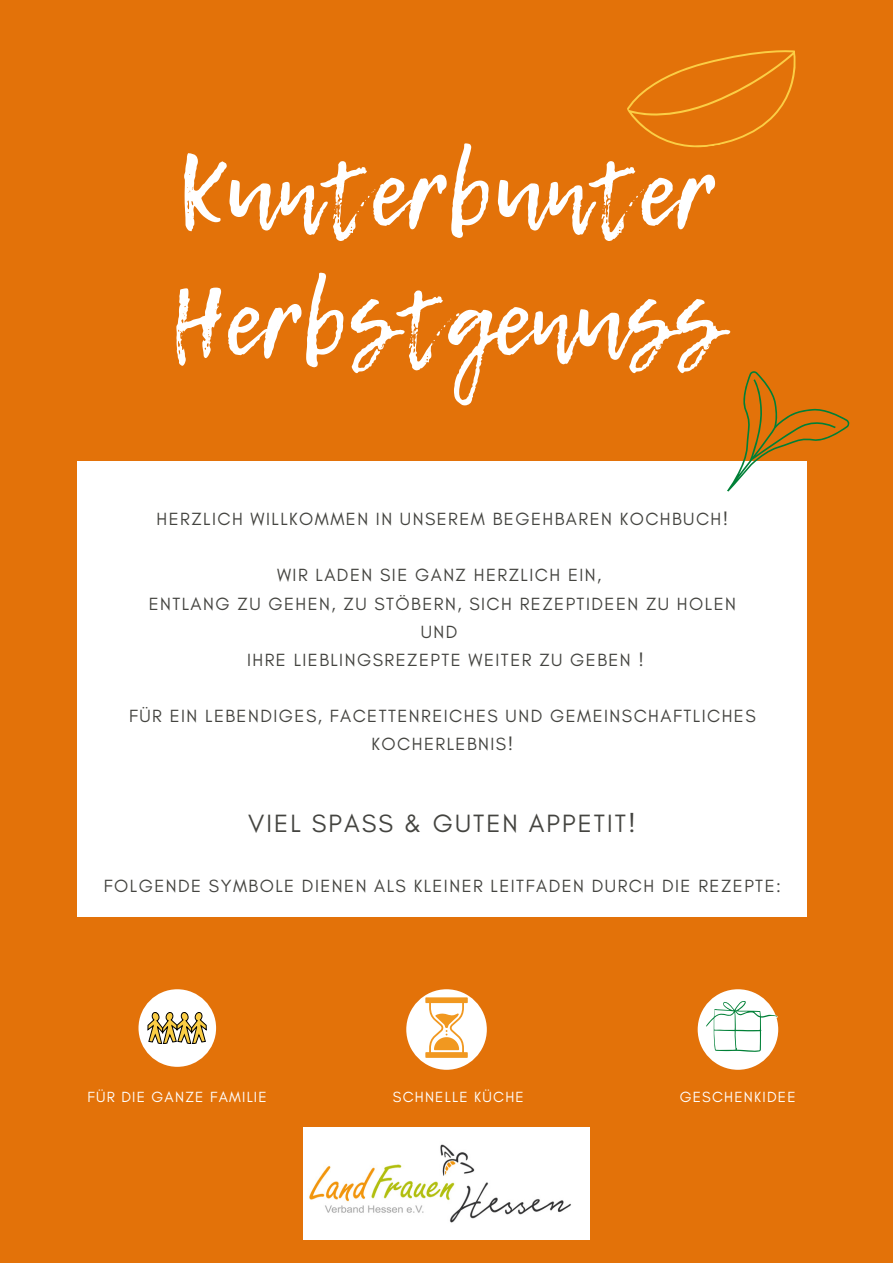
<style>
.page{position:relative;width:893px;height:1264px;background:#fff}
.page>*{position:absolute;margin:0;border:0;box-sizing:border-box;transform-origin:0 0}
.t1{font:92.85px/129.3px "Lemon Tuesday";color:#fff}
.t2{font:25.5px "Glacial Indifference";letter-spacing:.08em;color:#444440}
.t3{font:18px/28px "Glacial Indifference";letter-spacing:.08em;color:#444440;text-align:center}
.t4{font:15px "Glacial Indifference";letter-spacing:.08em;color:#fff}
</style>
<div class="page">
<div style="left:0;top:0;width:892px;height:1262px;background:#e37209"></div>
<div style="left:406px;top:989px;width:81px;height:80px;background:#fff;border-radius:50%"></div>
<svg style="left:425px;top:997px;width:42px;height:60px"></svg>
<div style="left:138px;top:989px;width:78px;height:77px;background:#fff;border-radius:50%"></div>
<svg style="left:148px;top:1012px;width:58px;height:31px"></svg>
<div style="left:697px;top:989px;width:81px;height:80px;background:#fff;border-radius:50%"></div>
<svg style="left:705px;top:1000px;width:72px;height:51px"></svg>
<div style="left:77px;top:461px;width:730px;height:455px;background:#fff"></div>
<svg style="left:727px;top:371px;width:123px;height:121px"></svg>
<svg style="left:627px;top:50px;width:169px;height:98px"></svg>
<img style="left:303px;top:1127px;width:287px;height:112px">
<h1 class="t1" style="left:171px;top:128px;width:552px">Kunterbunter<br>Herbstgenuss</h1>
<p class="t3" style="left:156px;top:505px;width:573px">HERZLICH WILLKOMMEN IN UNSEREM BEGEHBAREN KOCHBUCH!</p>
<p class="t3" style="left:149px;top:561px;width:588px">WIR LADEN SIE GANZ HERZLICH EIN,<br>ENTLANG ZU GEHEN, ZU STÖBERN, SICH REZEPTIDEEN ZU HOLEN<br>UND<br>IHRE LIEBLINGSREZEPTE WEITER ZU GEBEN !</p>
<p class="t3" style="left:129px;top:701px;width:628px">FÜR EIN LEBENDIGES, FACETTENREICHES UND GEMEINSCHAFTLICHES<br>KOCHERLEBNIS!</p>
<h2 class="t2" style="left:248px;top:808px;width:389px">VIEL SPASS &amp; GUTEN APPETIT!</h2>
<p class="t3" style="left:104px;top:871px;width:678px">FOLGENDE SYMBOLE DIENEN ALS KLEINER LEITFADEN DURCH DIE REZEPTE:</p>
<p class="t4" style="left:87px;top:1087px;width:181px">FÜR DIE GANZE FAMILIE</p>
<p class="t4" style="left:393px;top:1087px;width:132px">SCHNELLE KÜCHE</p>
<p class="t4" style="left:679px;top:1087px;width:118px">GESCHENKIDEE</p>
</div>
